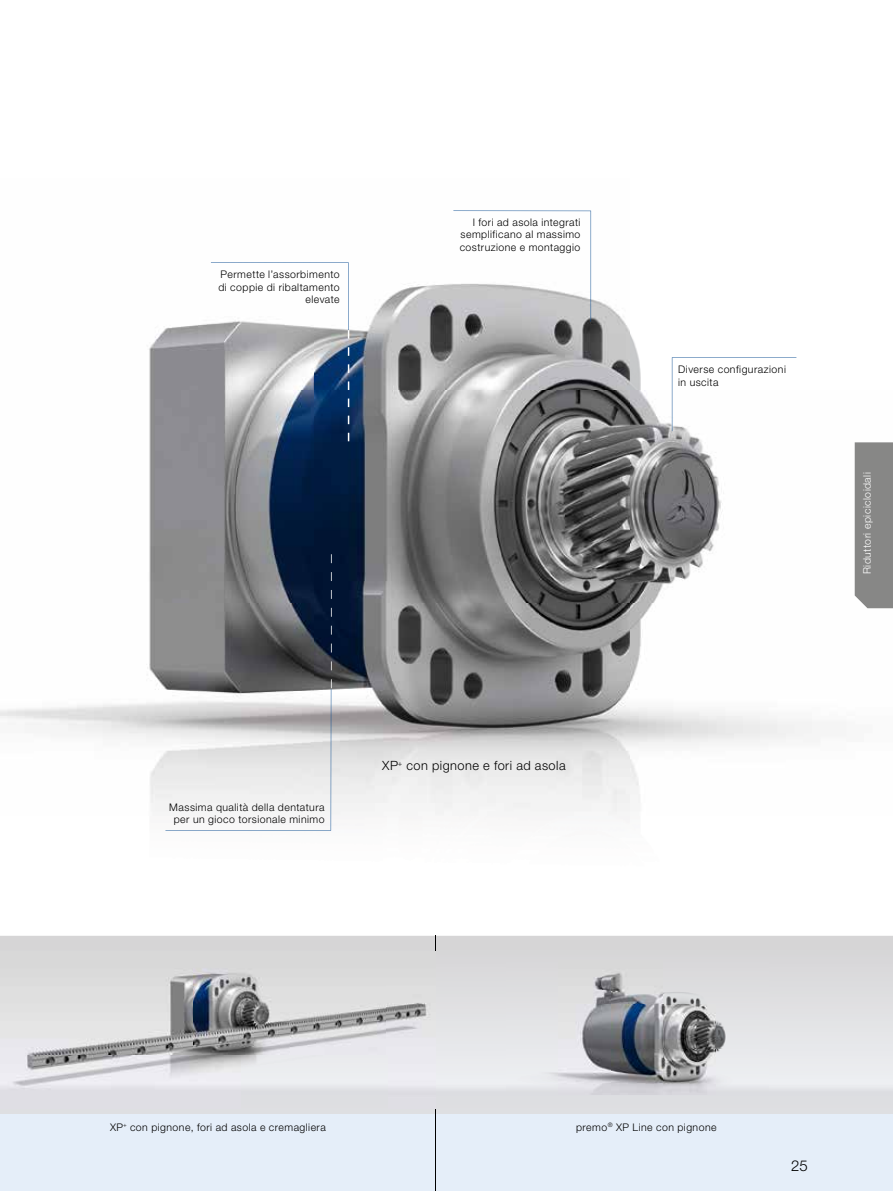
<style>
.page{position:relative;width:893px;height:1191px;background:#fff}
.page>*{position:absolute;margin:0;border:0;box-sizing:border-box;transform-origin:0 0}
.t1{font:300 15px "Helvetica Neue LT Std";color:#000}
.t2{font:300 12.75px "Helvetica Neue LTW1 G";letter-spacing:.04em;color:#000}
.t3{font:300 10.5px/12.6px "Helvetica Neue LTW1 G";letter-spacing:.045em;color:#000;text-align:justify}
.t4{font:300 10.5px "Helvetica Neue LT Std";letter-spacing:.045em;color:#fff}
</style>
<div class="page">
<svg style="left:0;top:936px;width:893px;height:178px;background:#dddddf"></svg>
<div style="left:0;top:1114px;width:893px;height:77px;background:#e5eef9"></div>
<img style="left:0;top:211px;width:893px;height:620px">
<hr style="left:435px;top:935px;width:1px;height:256px;background:#000">
<img style="left:0;top:951px;width:435px;height:157px">
<img style="left:506px;top:960px;width:263px;height:134px">
<div style="left:855px;top:442px;width:38px;height:166px;background:#878786"></div>
<svg style="left:672px;top:357px;width:124px;height:74px"></svg>
<svg style="left:165px;top:679px;width:167px;height:151px"></svg>
<svg style="left:453px;top:210px;width:138px;height:112px"></svg>
<svg style="left:211px;top:262px;width:138px;height:77px"></svg>
<p class="t3" style="left:218px;top:268px;width:123px;text-align:right">Permette l’assorbimento di coppie di ribaltamento elevate</p>
<p class="t3" style="left:460px;top:215px;width:122px;text-indent:13px">I fori ad asola integrati semplificano al massimo costruzione e montaggio</p>
<p class="t3" style="left:169px;top:800px;width:157px;text-align:center">Massima qualità della dentatura per un gioco torsionale minimo</p>
<p class="t2" style="left:382px;top:757px;width:185px">XP<sup>+</sup> con pignone e fori ad asola</p>
<p class="t3" style="left:678px;top:363px;width:109px">Diverse configurazioni in uscita</p>
<p class="t4" style="left:860px;top:574px;width:103px;rotate:-90deg">Riduttori epicicloidali</p>
<p class="t3" style="left:110px;top:1120px;width:217px">XP<sup>+</sup> con pignone, fori ad asola e cremagliera</p>
<p class="t3" style="left:576px;top:1120px;width:142px">premo<sup>®</sup> XP Line con pignone</p>
<h1 class="t1" style="left:791px;top:1156px;width:18px">25</h1>
</div>
